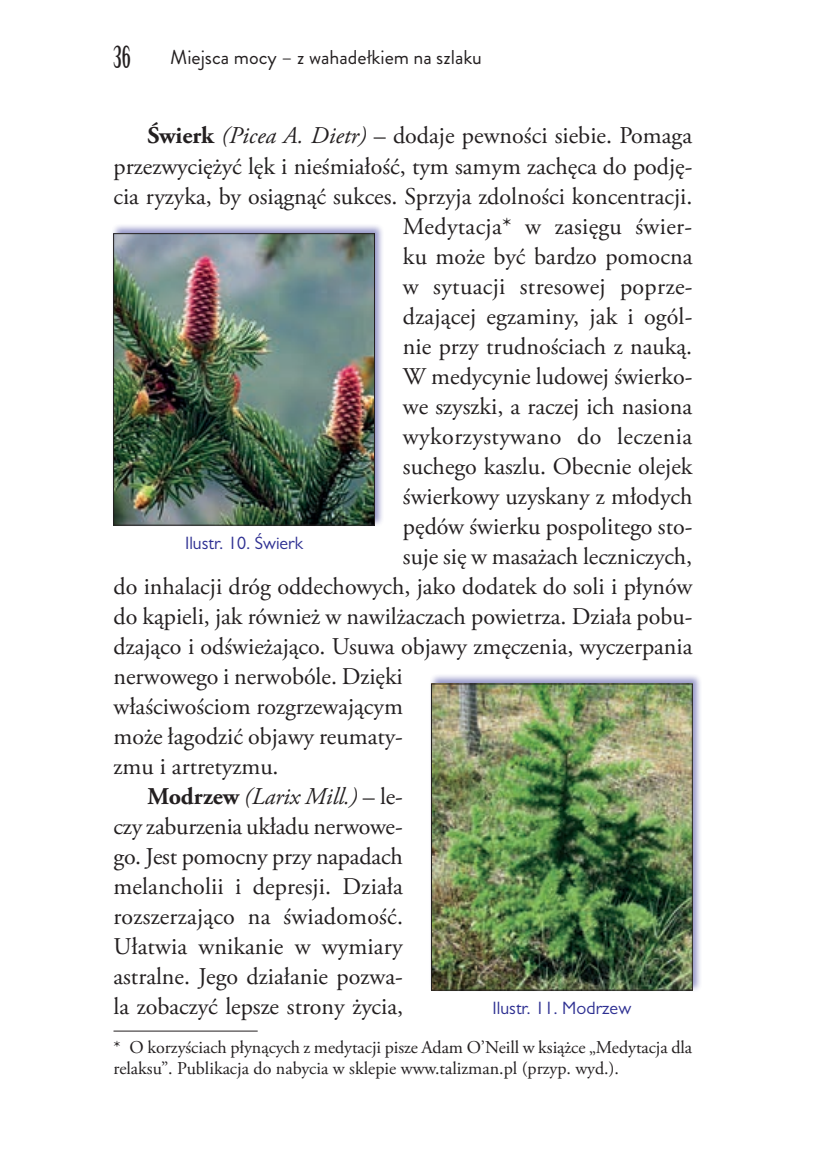
<style>
.page{position:relative;width:823px;height:1163px;background:#fff}
.page>*{position:absolute;margin:0;border:0;box-sizing:border-box;transform-origin:0 0}
.t1{font:30px "Birch Std";color:#231f20}
.t2{font:24px "Adobe Garamond Pro";color:#231f20}
.t3{font:24px "Adobe Garamond Pro";letter-spacing:.02em;color:#231f20}
.t4{font:italic 24px "Adobe Garamond Pro";letter-spacing:-.005em;color:#231f20}
.t5{font:20px "Brandon Grotesque";color:#231f20}
.t6{font:18px/21.6px "Adobe Garamond Pro";color:#231f20}
.t7{font:18px "Gill Sans MT Pro";color:#2e3092}
.s1{font-weight:700}
.s2{font-style:italic}
.s3{font-weight:700;font-style:normal}
.s4{font-style:normal}
</style>
<div class="page">
<hr style="left:113px;top:1030px;width:144px;height:1px;background:#231f20">
<div style="left:111px;top:223px;width:273px;height:304px;background:#2e3092;opacity:.5"></div>
<img style="left:115px;top:235px;width:257px;height:288px">
<div style="left:113px;top:233px;width:261px;height:292px;border:1px solid #231f20"></div>
<div style="left:429px;top:673px;width:272px;height:318px;background:#2e3092;opacity:.5"></div>
<img style="left:433px;top:685px;width:257px;height:303px">
<div style="left:431px;top:683px;width:261px;height:307px;border:1px solid #231f20"></div>
<p class="t1" style="left:113px;top:40px;width:19px">36</p>
<p class="t5" style="left:170px;top:43px;width:313px">Miejsca mocy – z wahadełkiem na szlaku</p>
<p class="t2" style="left:147px;top:121px;width:546px"><span class="s1">Świerk</span> <span class="s2">(Picea A. Dietr)</span> – dodaje pewności siebie. Pomaga</p>
<p class="t2" style="left:113px;top:151px;width:580px">przezwyciężyć lęk i nieśmiałość, tym samym zachęca do podję-</p>
<p class="t2" style="left:113px;top:181px;width:580px">cia ryzyka, by osiągnąć sukces. Sprzyja zdolności koncentracji.</p>
<p class="t2" style="left:403px;top:211px;width:290px">Medytacja* w zasięgu świer-</p>
<p class="t2" style="left:403px;top:241px;width:291px">ku może być bardzo pomocna</p>
<p class="t2" style="left:403px;top:271px;width:291px">w sytuacji stresowej poprze-</p>
<p class="t2" style="left:403px;top:301px;width:291px">dzającej egzaminy, jak i ogól-</p>
<p class="t2" style="left:403px;top:331px;width:290px">nie przy trudnościach z nauką.</p>
<p class="t2" style="left:403px;top:361px;width:291px">W medycynie ludowej świerko-</p>
<p class="t2" style="left:403px;top:391px;width:290px">we szyszki, a raczej ich nasiona</p>
<p class="t3" style="left:403px;top:421px;width:291px">wykorzystywano do leczenia</p>
<p class="t2" style="left:403px;top:451px;width:291px">suchego kaszlu. Obecnie olejek</p>
<p class="t2" style="left:403px;top:481px;width:291px">świerkowy uzyskany z młodych</p>
<p class="t2" style="left:403px;top:511px;width:291px">pędów świerku pospolitego sto-</p>
<p class="t2" style="left:403px;top:541px;width:291px">suje się w masażach leczniczych,</p>
<p class="t2" style="left:113px;top:571px;width:580px">do inhalacji dróg oddechowych, jako dodatek do soli i płynów</p>
<p class="t2" style="left:113px;top:601px;width:580px">do kąpieli, jak również w nawilżaczach powietrza. Działa pobu-</p>
<p class="t2" style="left:113px;top:631px;width:580px">dzająco i odświeżająco. Usuwa objawy zmęczenia, wyczerpania</p>
<p class="t2" style="left:113px;top:661px;width:290px">nerwowego i nerwobóle. Dzięki</p>
<p class="t2" style="left:113px;top:691px;width:291px">właściwościom rozgrzewającym</p>
<p class="t2" style="left:113px;top:721px;width:291px">może łagodzić objawy reumaty-</p>
<p class="t2" style="left:113px;top:751px;width:166px">zmu i artretyzmu.</p>
<p class="t4" style="left:147px;top:781px;width:257px"><span class="s3">Modrzew</span> (Larix Mill.) <span class="s4">– le-</span></p>
<p class="t2" style="left:113px;top:811px;width:291px">czy zaburzenia układu nerwowe-</p>
<p class="t2" style="left:113px;top:841px;width:290px">go. Jest pomocny przy napadach</p>
<p class="t2" style="left:113px;top:871px;width:291px">melancholii i depresji. Działa</p>
<p class="t2" style="left:113px;top:901px;width:291px">rozszerzająco na świadomość.</p>
<p class="t2" style="left:113px;top:931px;width:290px">Ułatwia wnikanie w wymiary</p>
<p class="t2" style="left:113px;top:961px;width:290px">astralne. Jego działanie pozwa-</p>
<p class="t2" style="left:113px;top:991px;width:291px">la zobaczyć lepsze strony życia,</p>
<p class="t6" style="left:113px;top:1036px;width:580px">* O korzyściach płynących z medytacji pisze Adam O’Neill w książce „Medytacja dla relaksu”. Publikacja do nabycia w sklepie www.talizman.pl (przyp. wyd.).</p>
<p class="t7" style="left:185px;top:532px;width:119px">Ilustr. 10. Świerk</p>
<p class="t7" style="left:492px;top:996px;width:140px">Ilustr. 11. Modrzew</p>
</div>
